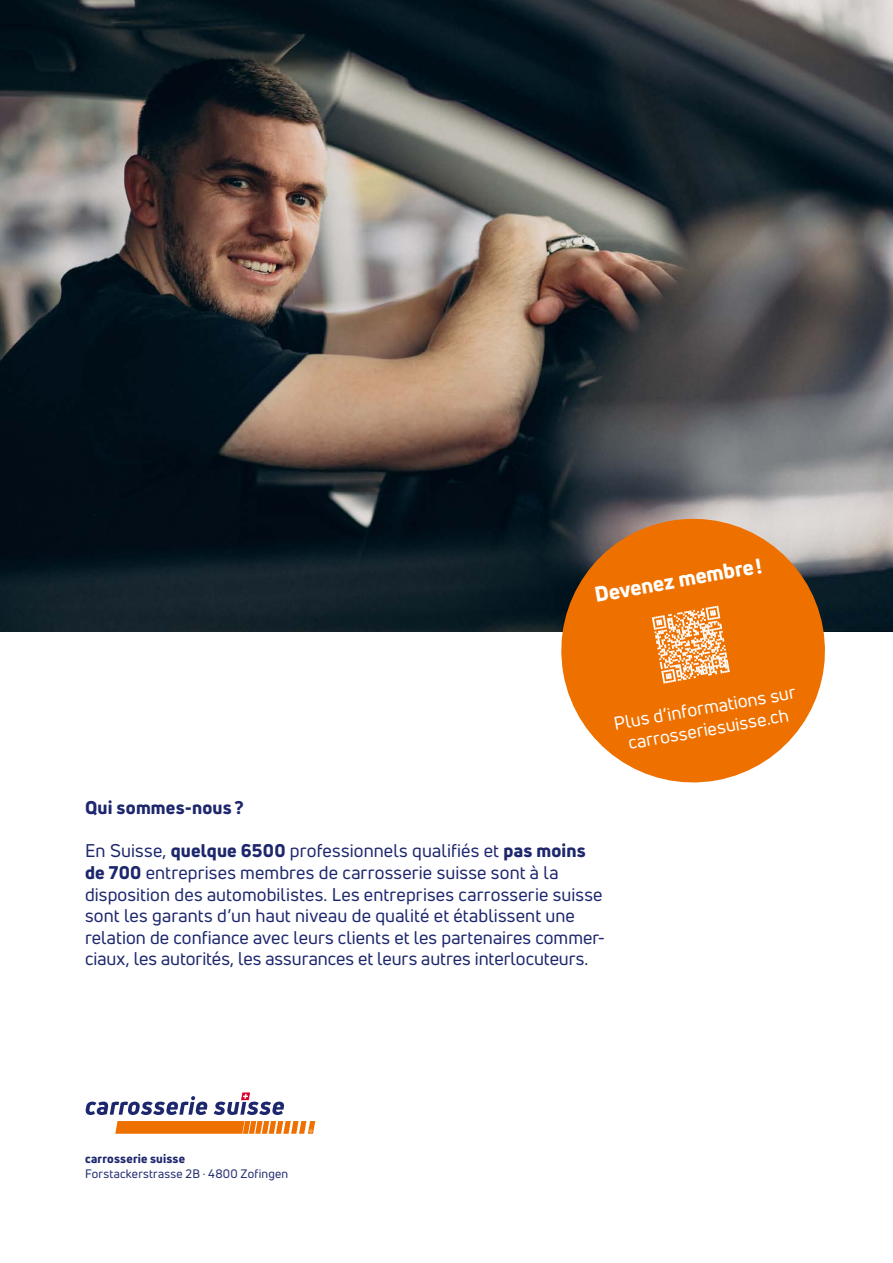
<style>
.page{position:relative;width:893px;height:1263px;background:#fff}
.page>*{position:absolute;margin:0;border:0;box-sizing:border-box;transform-origin:0 0}
.t1{font:800 21px "Uni Neue";color:#fff}
.t2{font:18px/21.6px "Uni Neue";letter-spacing:.005em;color:#1d276d}
.t3{font:18px/21.6px "Uni Neue";color:#fff;text-align:center}
.t4{font:800 18px "Uni Neue";letter-spacing:.01em;color:#1d276d}
.t5{font:12px "Uni Neue";letter-spacing:.02em;color:#1d276d}
.t6{font:800 12px "Uni Neue";letter-spacing:.02em;color:#1d276d}
.s1{font-weight:800}
</style>
<div class="page">
<img style="left:0;top:0;width:893px;height:631px">
<svg style="left:551px;top:508px;width:284px;height:275px;background:#da863b"></svg>
<svg style="left:652px;top:606px;width:78px;height:77px"></svg>
<svg style="left:85px;top:1096px;width:123px;height:19px"></svg>
<svg style="left:214px;top:1092px;width:71px;height:23px"></svg>
<svg style="left:115px;top:1121px;width:200px;height:13px;background:#f08220"></svg>
<p class="t1" style="left:592px;top:581px;width:171px;rotate:-10deg">Devenez membre!</p>
<p class="t3" style="left:612px;top:713px;width:186px;rotate:-10deg">Plus d’informations sur carrosseriesuisse.ch</p>
<p class="t4" style="left:85px;top:795px;width:160px">Qui sommes-nous ?</p>
<p class="t2" style="left:85px;top:840px;width:521px">En Suisse, <span class="s1">quelque 6500</span> professionnels qualifiés et <span class="s1">pas moins de 700</span> entreprises membres de carrosserie suisse sont à la disposition des automobilistes. Les entreprises carrosserie suisse sont les garants d’un haut niveau de qualité et établissent une relation de confiance avec leurs clients et les partenaires commer&shy;ciaux, les autorités, les assurances et leurs autres interlocuteurs.</p>
<p class="t6" style="left:85px;top:1150px;width:102px">carrosserie suisse</p>
<p class="t5" style="left:85px;top:1166px;width:205px">Forstackerstrasse 2B · 4800 Zofingen</p>
</div>
